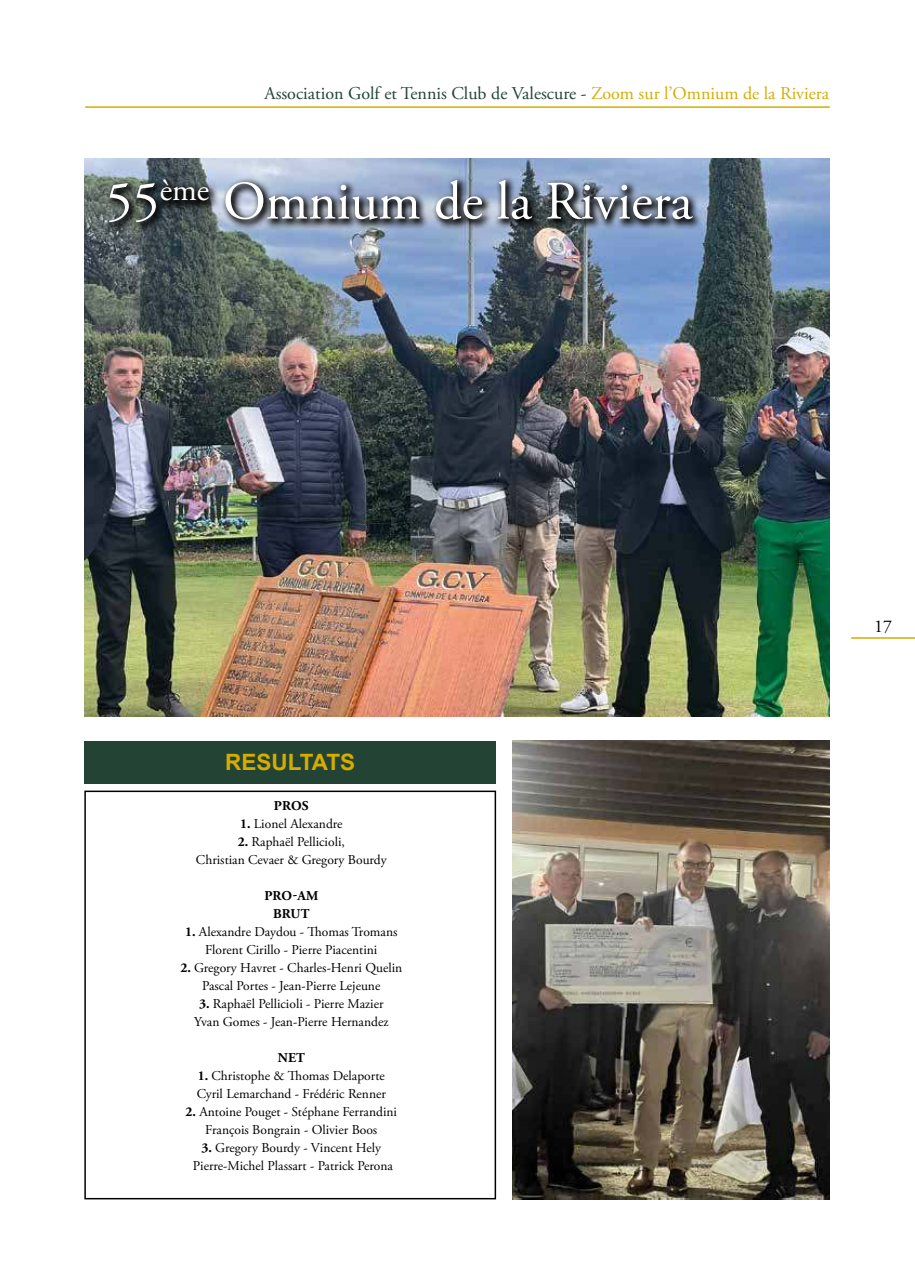
<style>
.page{position:relative;width:915px;height:1276px;background:#fff}
.page>*{position:absolute;margin:0;border:0;box-sizing:border-box;transform-origin:0 0}
.t1{font:54px "Adobe Garamond Pro";color:#fff}
.t2{font:700 22.5px "Arial";color:#d5ad00}
.t3{font:18px "Adobe Garamond Pro";color:#234335}
.t4{font:18px "Adobe Garamond Pro";color:#000}
.t5{font:13.5px/18px "Adobe Garamond Pro";color:#000;text-align:center}
.t6{font:700 13.5px/18px "Adobe Garamond Pro";letter-spacing:.015em;color:#000;text-align:center}
.s1{color:#d5ad00}
.s2{font-weight:700}
</style>
<div class="page">
<img style="left:84px;top:159px;width:744px;height:557px">
<svg style="left:104px;top:175px;width:599px;height:58px;background:#6a7686"></svg>
<div style="left:84px;top:790px;width:412px;height:409px;border:2px solid #000"></div>
<div style="left:84px;top:741px;width:412px;height:42px;background:#234335"></div>
<img style="left:512px;top:741px;width:316px;height:458px">
<hr style="left:850px;top:637px;width:64px;height:2px;background:#d5ad00">
<hr style="left:85px;top:106px;width:744px;height:2px;background:#d5ad00">
<h3 class="t3" style="left:264px;top:86px;width:566px">Association Golf et Tennis Club de Valescure - <span class="s1">Zoom sur l’Omnium de la Riviera</span></h3>
<h1 class="t1" style="left:106px;top:180px;width:588px">55<sup>ème</sup> Omnium de la Riviera</h1>
<h2 class="t2" style="left:225px;top:754px;width:131px">RESULTATS</h2>
<p class="t6" style="left:274px;top:796px;width:36px">PROS</p>
<p class="t5" style="left:240px;top:815px;width:104px"><span class="s2">1.</span> Lionel Alexandre</p>
<p class="t5" style="left:196px;top:833px;width:192px"><span class="s2">2.</span> Raphaël Pellicioli,<br>Christian Cevaer &amp; Gregory Bourdy</p>
<p class="t6" style="left:264px;top:886px;width:55px">PRO-AM<br>BRUT</p>
<p class="t5" style="left:185px;top:923px;width:214px"><span class="s2">1.</span> Alexandre Daydou - Thomas Tromans<br>Florent Cirillo - Pierre Piacentini</p>
<p class="t5" style="left:180px;top:959px;width:223px"><span class="s2">2.</span> Gregory Havret - Charles-Henri Quelin<br>Pascal Portes - Jean-Pierre Lejeune</p>
<p class="t5" style="left:194px;top:995px;width:196px"><span class="s2">3.</span> Raphaël Pellicioli - Pierre Mazier<br>Yvan Gomes - Jean-Pierre Hernandez</p>
<p class="t6" style="left:277px;top:1048px;width:29px">NET</p>
<p class="t5" style="left:197px;top:1067px;width:191px;text-align:left"><span class="s2">1.</span> Christophe &amp; Thomas Delaporte<br>Cyril Lemarchand - Frédéric Renner</p>
<p class="t5" style="left:185px;top:1103px;width:213px"><span class="s2">2.</span> Antoine Pouget - Stéphane Ferrandini<br>François Bongrain - Olivier Boos</p>
<p class="t5" style="left:193px;top:1139px;width:201px"><span class="s2">3.</span> Gregory Bourdy - Vincent Hely<br>Pierre-Michel Plassart - Patrick Perona</p>
<h3 class="t4" style="left:873px;top:619px;width:19px">17</h3>
</div>
